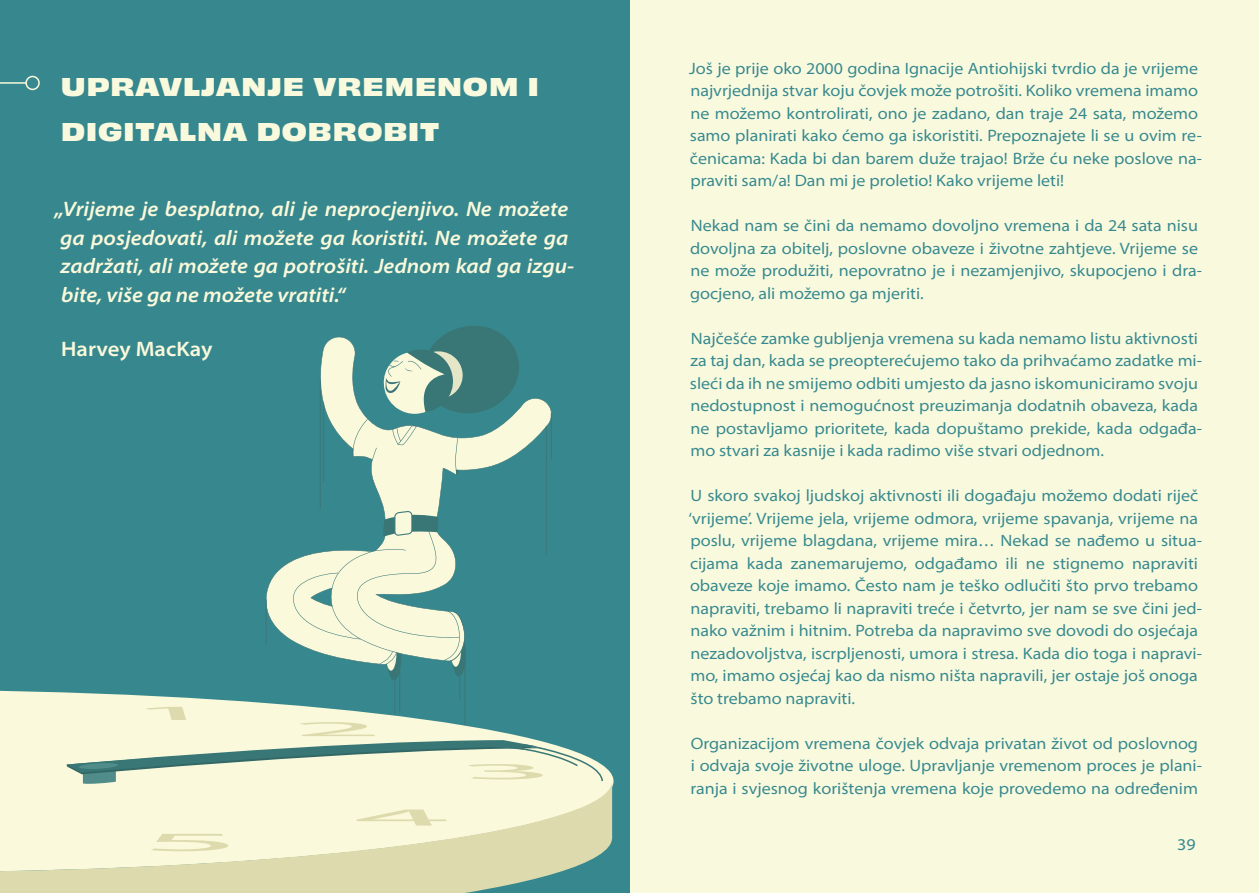
<style>
.page{position:relative;width:1259px;height:893px;background:#f9f9dd}
.page>*{position:absolute;margin:0;border:0;box-sizing:border-box;transform-origin:0 0}
.t1{font:24px/45px "Obviously Var Comp Th";letter-spacing:.04em;color:#f9f9dd}
.t2{font:italic 600 semi-expanded 21px/28.5px "Myriad Pro";color:#faf9db}
.t3{font:600 semi-expanded 21px "Myriad Pro";color:#faf9db}
.t4{font:semi-expanded 16.5px/22.5px "Myriad Pro";color:#37898f}
</style>
<div class="page">
<div style="left:0;top:0;width:629px;height:893px;background:#37888e"></div>
<hr style="left:0;top:82px;width:29px;height:2px;background:#f9f9dd">
<div style="left:26px;top:77px;width:13px;height:12px;background:#37898f;border-radius:50%"></div>
<div style="left:25px;top:76px;width:15px;height:14px;border:2px solid #f9f9dd;border-radius:50%"></div>
<div style="left:452px;top:631px;width:14px;height:45px;background:#397777;border-radius:50%"></div>
<div style="left:387px;top:635px;width:14px;height:45px;background:#397777;border-radius:50%"></div>
<svg style="left:386px;top:637px;width:10px;height:34px"></svg>
<svg style="left:320px;top:337px;width:232px;height:174px"></svg>
<svg style="left:351px;top:326px;width:174px;height:149px"></svg>
<svg style="left:265px;top:511px;width:201px;height:154px"></svg>
<hr style="left:464px;top:657px;width:1px;height:83px;background:#397777">
<svg style="left:459px;top:676px;width:1px;height:14px"></svg>
<hr style="left:399px;top:665px;width:1px;height:47px;background:#3b7778">
<hr style="left:266px;top:599px;width:1px;height:46px;background:#3b7778">
<hr style="left:394px;top:677px;width:1px;height:46px;background:#3b7778">
<hr style="left:551px;top:413px;width:1px;height:46px;background:#3b7778">
<hr style="left:546px;top:426px;width:1px;height:128px;background:#3b7778">
<hr style="left:320px;top:380px;width:1px;height:129px;background:#3b7778">
<hr style="left:323px;top:403px;width:1px;height:80px;background:#3b7778">
<svg style="left:0;top:690px;width:630px;height:182px"></svg>
<svg style="left:0;top:809px;width:612px;height:84px;background:#d5dbb6"></svg>
<svg style="left:67px;top:707px;width:545px;height:144px;background:#dae3c9"></svg>
<h1 class="t1" style="left:61px;top:65px;width:479px">UPRAVLJANJE VREMENOM I<br>DIGITALNA DOBROBIT</h1>
<p class="t2" style="left:55px;top:194px;width:520px">„Vrijeme je besplatno, ali je neprocjenjivo. Ne možete ga posjedovati, ali možete ga koristiti. Ne možete ga zadržati, ali možete ga potrošiti. Jednom kad ga izgu&shy;bite, više ga ne možete vratiti.“</p>
<p class="t3" style="left:61px;top:335px;width:153px">Harvey MacKay</p>
<p class="t4" style="left:689px;top:56px;width:514px">Još je prije oko 2000 godina Ignacije Antiohijski tvrdio da je vrijeme najvrjednija stvar koju čovjek može potrošiti. Koliko vremena imamo ne možemo kontrolirati, ono je zadano, dan traje 24 sata, možemo samo planirati kako ćemo ga iskoristiti. Prepoznajete li se u ovim re&shy;čenicama: Kada bi dan barem duže trajao! Brže ću neke poslove na&shy;praviti sam/a! Dan mi je proletio! Kako vrijeme leti!</p>
<p class="t4" style="left:690px;top:214px;width:513px">Nekad nam se čini da nemamo dovoljno vremena i da 24 sata nisu dovoljna za obitelj, poslovne obaveze i životne zahtjeve. Vrijeme se ne može produžiti, nepovratno je i nezamjenjivo, skupocjeno i dra&shy;gocjeno, ali možemo ga mjeriti.</p>
<p class="t4" style="left:690px;top:326px;width:513px">Najčešće zamke gubljenja vremena su kada nemamo listu aktivnosti za taj dan, kada se preopterećujemo tako da prihvaćamo zadatke mi&shy;sleći da ih ne smijemo odbiti umjesto da jasno iskomuniciramo svoju nedostupnost i nemogućnost preuzimanja dodatnih obaveza, kada ne postavljamo prioritete, kada dopuštamo prekide, kada odgađa&shy;mo stvari za kasnije i kada radimo više stvari odjednom.</p>
<p class="t4" style="left:688px;top:484px;width:515px">U skoro svakoj ljudskoj aktivnosti ili događaju možemo dodati riječ ‘vrijeme’. Vrijeme jela, vrijeme odmora, vrijeme spavanja, vrijeme na poslu, vrijeme blagdana, vrijeme mira… Nekad se nađemo u situa&shy;cijama kada zanemarujemo, odgađamo ili ne stignemo napraviti obaveze koje imamo. Često nam je teško odlučiti što prvo trebamo napraviti, trebamo li napraviti treće i četvrto, jer nam se sve čini jed&shy;nako važnim i hitnim. Potreba da napravimo sve dovodi do osjećaja nezadovoljstva, iscrpljenosti, umora i stresa. Kada dio toga i napravi&shy;mo, imamo osjećaj kao da nismo ništa napravili, jer ostaje još onoga što trebamo napraviti.</p>
<p class="t4" style="left:690px;top:732px;width:513px">Organizacijom vremena čovjek odvaja privatan život od poslovnog i odvaja svoje životne uloge. Upravljanje vremenom proces je plani&shy;ranja i svjesnog korištenja vremena koje provedemo na određenim</p>
<p class="t4" style="left:1177px;top:833px;width:20px">39</p>
</div>
